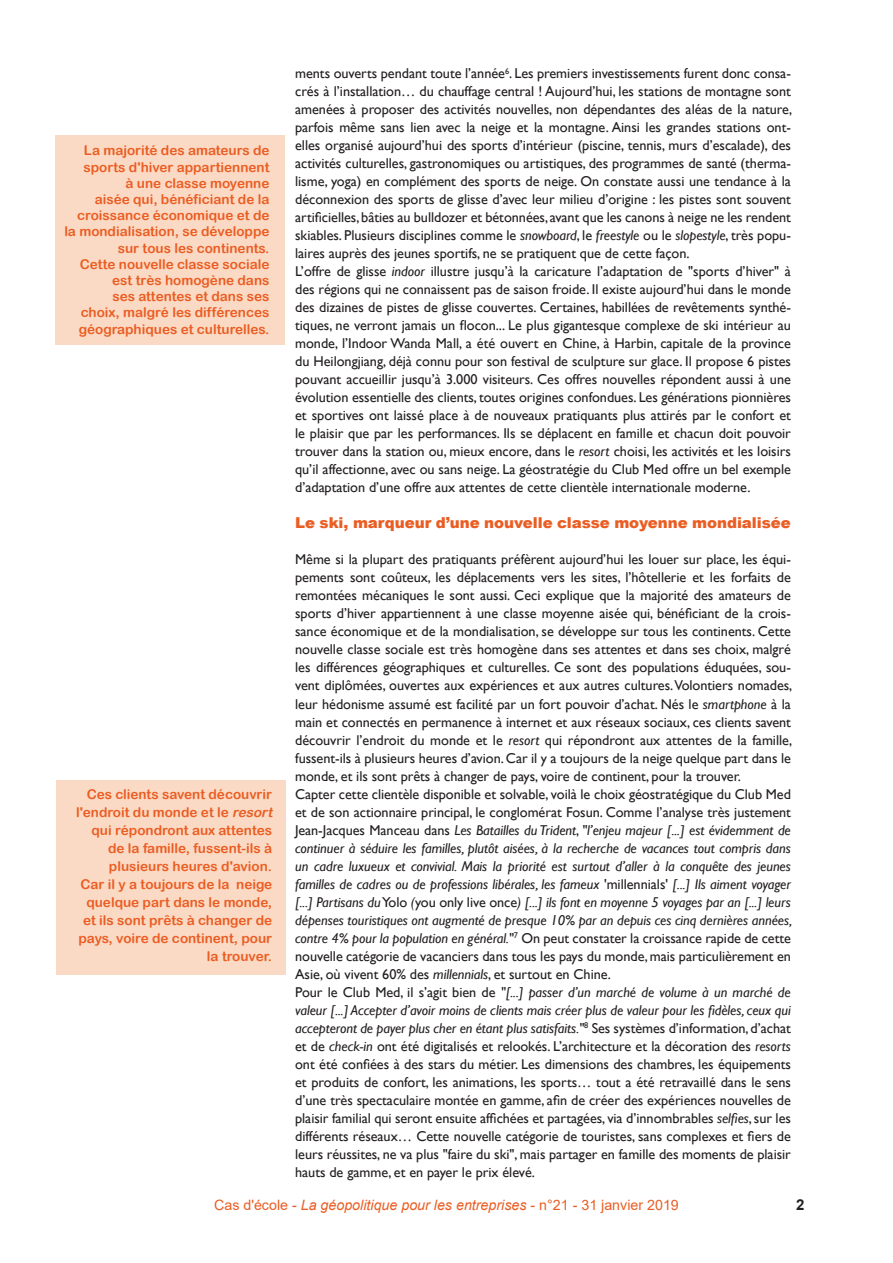
<style>
.page{position:relative;width:893px;height:1263px;background:#fff}
.page>*{position:absolute;margin:0;border:0;box-sizing:border-box;transform-origin:0 0}
.Texte_courant_CLES{font:900 15px "Arial";letter-spacing:-.005em;color:#ea5d23}
.Texte_courant_CLES-2{font:700 15px "Arial";color:#231f20}
.Texte_courant_CLES-3{font:14.25px/18px "Gill Sans";letter-spacing:-.005em;color:#231f20;text-align:justify}
.Texte_courant_CLES-4{font:italic 14.25px/18px "Gill Sans";letter-spacing:-.005em;color:#231f20;text-align:justify}
.Bas_de_page{font:italic 14.25px "Arial";color:#ea5d23}
.Exergue_CLES{font:13.5px/16.2px "Arial Rounded MT Bold";color:#ea5d23;text-align:right}
.s1{font-style:italic}
.s2{font-style:normal}
</style>
<div class="page">
<div style="left:56px;top:780px;width:229px;height:194px;background:#fbdac5"></div>
<div style="left:55px;top:135px;width:230px;height:209px;background:#fbdac5"></div>
<p class="Texte_courant_CLES-3" style="left:295px;top:65px;width:499px">ments ouverts pendant toute l’année<sup>6</sup>. Les premiers investissements furent donc consa&shy;crés à l’installation… du chauffage central ! Aujourd’hui, les stations de montagne sont amenées à proposer des activités nouvelles, non dépendantes des aléas de la nature, parfois même sans lien avec la neige et la montagne. Ainsi les grandes stations ont&shy;elles organisé aujourd’hui des sports d’intérieur (piscine, tennis, murs d’escalade), des activités culturelles, gastronomiques ou artistiques, des programmes de santé (therma&shy;lisme, yoga) en complément des sports de neige. On constate aussi une tendance à la déconnexion des sports de glisse d’avec leur milieu d’origine : les pistes sont souvent artificielles, bâties au bulldozer et bétonnées, avant que les canons à neige ne les rendent skiables. Plusieurs disciplines comme le <span class="s1">snowboard</span>, le <span class="s1">freestyle</span> ou le <span class="s1">slopestyle</span>, très popu&shy;laires auprès des jeunes sportifs, ne se pratiquent que de cette façon.</p>
<p class="Texte_courant_CLES-3" style="left:295px;top:263px;width:497px">L’offre de glisse <span class="s1">indoor</span> illustre jusqu’à la caricature l’adaptation de "sports d’hiver" à des régions qui ne connaissent pas de saison froide. Il existe aujourd’hui dans le monde des dizaines de pistes de glisse couvertes. Certaines, habillées de revêtements synthé&shy;tiques, ne verront jamais un flocon... Le plus gigantesque complexe de ski intérieur au monde, l’Indoor Wanda Mall, a été ouvert en Chine, à Harbin, capitale de la province du Heilongjiang, déjà connu pour son festival de sculpture sur glace. Il propose 6 pistes pouvant accueillir jusqu’à 3.000 visiteurs. Ces offres nouvelles répondent aussi à une évolution essentielle des clients, toutes origines confondues. Les générations pionnières et sportives ont laissé place à de nouveaux pratiquants plus attirés par le confort et le plaisir que par les performances. Ils se déplacent en famille et chacun doit pouvoir trouver dans la station ou, mieux encore, dans le <span class="s1">resort</span> choisi, les activités et les loisirs qu’il affectionne, avec ou sans neige. La géostratégie du Club Med offre un bel exemple d’adaptation d’une offre aux attentes de cette clientèle internationale moderne.</p>
<p class="Texte_courant_CLES" style="left:295px;top:512px;width:497px">Le ski, marqueur d’une nouvelle classe moyenne mondialisée</p>
<p class="Texte_courant_CLES-3" style="left:295px;top:551px;width:499px">Même si la plupart des pratiquants préfèrent aujourd’hui les louer sur place, les équi&shy;pements sont coûteux, les déplacements vers les sites, l’hôtellerie et les forfaits de remontées mécaniques le sont aussi. Ceci explique que la majorité des amateurs de sports d’hiver appartiennent à une classe moyenne aisée qui, bénéficiant de la crois&shy;sance économique et de la mondialisation, se développe sur tous les continents. Cette nouvelle classe sociale est très homogène dans ses attentes et dans ses choix, malgré les différences géographiques et culturelles. Ce sont des populations éduquées, sou&shy;vent diplômées, ouvertes aux expériences et aux autres cultures. Volontiers nomades, leur hédonisme assumé est facilité par un fort pouvoir d’achat. Nés le <span class="s1">smartphone</span> à la main et connectés en permanence à internet et aux réseaux sociaux, ces clients savent découvrir l’endroit du monde et le <span class="s1">resort</span> qui répondront aux attentes de la famille, fussent-ils à plusieurs heures d’avion. Car il y a toujours de la neige quelque part dans le monde, et ils sont prêts à changer de pays, voire de continent, pour la trouver.</p>
<p class="Texte_courant_CLES-4" style="left:295px;top:785px;width:499px"><span class="s2">Capter cette clientèle disponible et solvable, voilà le choix géostratégique du Club Med et de son actionnaire principal, le conglomérat Fosun. Comme l’analyse très justement Jean-Jacques Manceau dans</span> Les Batailles du Trident<span class="s2">,</span> "l’enjeu majeur [...] est évidemment de continuer à séduire les familles, plutôt aisées, à la recherche de vacances tout compris dans un cadre luxueux et convivial. Mais la priorité est surtout d’aller à la conquête des jeunes familles de cadres ou de professions libérales, les fameux <span class="s2">'millennials'</span> [...] Ils aiment voyager [...] Partisans du <span class="s2">Yolo</span> (<span class="s2">you only live once</span>) [...] ils font en moyenne 5 voyages par an [...] leurs dépenses touristiques ont augmenté de presque 10% par an depuis ces cinq dernières années, contre 4% pour la population en général."<sup>7</sup> <span class="s2">On peut constater la croissance rapide de cette nouvelle catégorie de vacanciers dans tous les pays du monde, mais particulièrement en Asie, où vivent 60% des</span> millennials<span class="s2">, et surtout en Chine.</span></p>
<p class="Texte_courant_CLES-3" style="left:295px;top:983px;width:497px">Pour le Club Med, il s’agit bien de <span class="s1">"[...] passer d’un marché de volume à un marché de valeur [...] Accepter d’avoir moins de clients mais créer plus de valeur pour les fidèles, ceux qui accepteront de payer plus cher en étant plus satisfaits."</span><sup>8</sup> Ses systèmes d’information, d’achat et de <span class="s1">check-in</span> ont été digitalisés et relookés. L’architecture et la décoration des <span class="s1">resorts </span>ont été confiées à des stars du métier. Les dimensions des chambres, les équipements et produits de confort, les animations, les sports… tout a été retravaillé dans le sens d’une très spectaculaire montée en gamme, afin de créer des expériences nouvelles de plaisir familial qui seront ensuite affichées et partagées, via d’innombrables <span class="s1">selfies</span>, sur les différents réseaux… Cette nouvelle catégorie de touristes, sans complexes et fiers de leurs réussites, ne va plus "faire du ski", mais partager en famille des moments de plaisir hauts de gamme, et en payer le prix élevé.</p>
<p class="Bas_de_page" style="left:214px;top:1195px;width:466px"><span class="s2">Cas d'école -</span> La géopolitique pour les entreprises <span class="s2">- n°21 - 31 janvier 2019</span></p>
<p class="Texte_courant_CLES-2" style="left:796px;top:1194px;width:10px">2</p>
<p class="Exergue_CLES" style="left:64px;top:142px;width:207px">La majorité des amateurs de sports d'hiver appartiennent<br>à une classe moyenne<br>aisée qui, bénéficiant de la croissance économique et de la mondialisation, se développe sur tous les continents.</p>
<p class="Exergue_CLES" style="left:79px;top:256px;width:192px">Cette nouvelle classe sociale est très homogène dans<br>ses attentes et dans ses choix, malgré les différences géographiques et culturelles.</p>
<p class="Exergue_CLES" style="left:76px;top:785px;width:201px;line-height:18px">Ces clients savent découvrir l'endroit du monde et le <span class="s1">resort </span>qui répondront aux attentes de la famille, fussent-ils à plusieurs heures d'avion.</p>
<p class="Exergue_CLES" style="left:78px;top:875px;width:195px;line-height:18px">Car il y a toujours de la neige quelque part dans le monde, et ils sont prêts à changer de pays, voire de continent, pour la trouver.</p>
</div>
